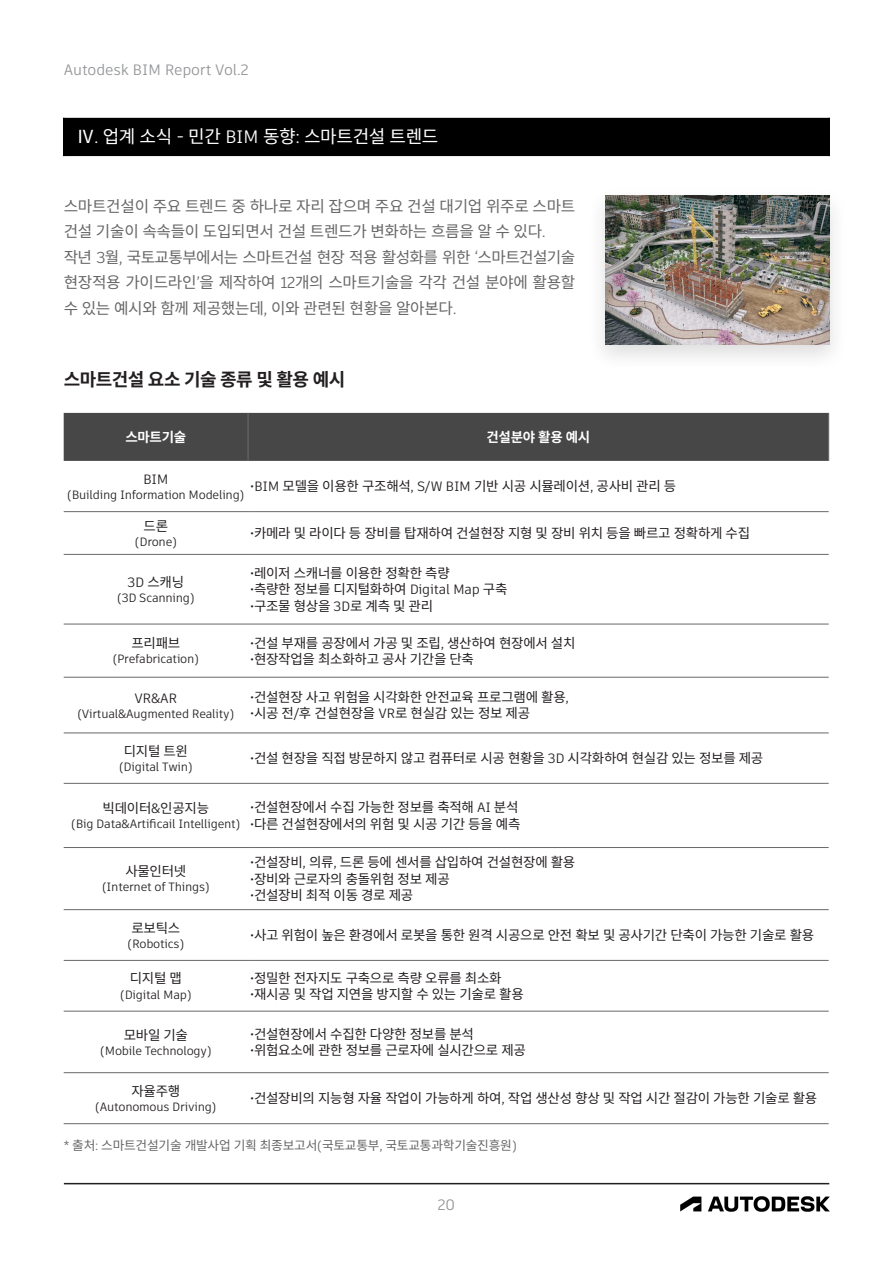
<style>
.page{position:relative;width:893px;height:1263px;background:#fff}
.page>*{position:absolute;margin:0;border:0;box-sizing:border-box;transform-origin:0 0}
.타이틀_-_음영{font:18px "Noto Sans CJ Kkr";letter-spacing:-.02em;color:#fff}
.블릿_굵게{font:700 18px "Noto Sans CJ Kkr";letter-spacing:-.03em;color:#231f20}
.본문_-_기본_666{font:15.75px/25.5px "Noto Sans CJ Kkr";letter-spacing:-.02em;color:#666}
.t1{font:15px "Artifakt Element";letter-spacing:-.01em;color:#939598}
.본문_-_기본_666-2{font:13.5px "Noto Sans CJ Kkr";letter-spacing:-.02em;color:#231f20}
.본문_-_기본_666-3{font:700 13.5px "Noto Sans CJ Kkr";letter-spacing:-.02em;color:#fff}
.본문_-_기본_666-4{font:13.5px "Artifakt Element";letter-spacing:-.02em;color:#231f20}
.본문_-_기본_666-5{font:12.75px "Noto Sans CJ Kkr";letter-spacing:-.02em;color:#666}
.본문_-_기본_666-6{font:12px "Artifakt Element";letter-spacing:-.02em;color:#231f20}
.s1{font-family:"Artifakt Element"}
</style>
<div class="page">
<hr style="left:64px;top:1183px;width:765px;height:1px;background:#231f20">
<img style="left:680px;top:1196px;width:149px;height:15px">
<div style="left:63px;top:118px;width:767px;height:19px;background:#000"></div>
<div style="left:63px;top:135px;width:767px;height:21px;background:#000"></div>
<div style="left:586px;top:186px;width:262px;height:186px;background:#231f20;opacity:.15"></div>
<img style="left:605px;top:196px;width:224px;height:149px">
<div style="left:64px;top:413px;width:764px;height:48px;background:#474748"></div>
<hr style="left:247px;top:413px;width:2px;height:48px;background:#67696b">
<hr style="left:828px;top:413px;width:1px;height:48px;background:#67696b">
<hr style="left:64px;top:511px;width:184px;height:1px;background:#67696b">
<hr style="left:248px;top:511px;width:581px;height:1px;background:#67696b">
<hr style="left:64px;top:554px;width:184px;height:1px;background:#67696b">
<hr style="left:248px;top:554px;width:581px;height:1px;background:#67696b">
<hr style="left:64px;top:624px;width:184px;height:1px;background:#67696b">
<hr style="left:248px;top:624px;width:581px;height:1px;background:#67696b">
<hr style="left:64px;top:677px;width:184px;height:1px;background:#67696b">
<hr style="left:248px;top:677px;width:581px;height:1px;background:#67696b">
<hr style="left:64px;top:733px;width:184px;height:1px;background:#67696b">
<hr style="left:248px;top:733px;width:581px;height:1px;background:#67696b">
<hr style="left:64px;top:783px;width:184px;height:1px;background:#67696b">
<hr style="left:248px;top:783px;width:581px;height:1px;background:#67696b">
<hr style="left:64px;top:847px;width:184px;height:1px;background:#67696b">
<hr style="left:248px;top:847px;width:581px;height:1px;background:#67696b">
<hr style="left:64px;top:909px;width:184px;height:1px;background:#67696b">
<hr style="left:248px;top:909px;width:581px;height:1px;background:#67696b">
<hr style="left:64px;top:960px;width:184px;height:1px;background:#67696b">
<hr style="left:248px;top:960px;width:581px;height:1px;background:#67696b">
<hr style="left:64px;top:1011px;width:184px;height:1px;background:#67696b">
<hr style="left:248px;top:1011px;width:581px;height:1px;background:#67696b">
<hr style="left:64px;top:1072px;width:184px;height:1px;background:#67696b">
<hr style="left:248px;top:1072px;width:581px;height:1px;background:#67696b">
<hr style="left:64px;top:1123px;width:184px;height:1px;background:#67696b">
<hr style="left:248px;top:1123px;width:581px;height:1px;background:#67696b">
<p class="t1" style="left:64px;top:59px;width:186px">Autodesk BIM Report Vol.2</p>
<p class="타이틀_-_음영" style="left:77px;top:127px;width:363px">Ⅳ<span class="s1">.</span> 업계 소식 <span class="s1">-</span> 민간 <span class="s1">BIM</span> 동향<span class="s1">:</span> 스마트건설 트렌드</p>
<p class="본문_-_기본_666" style="left:64px;top:194px;width:513px">스마트건설이 주요 트렌드 중 하나로 자리 잡으며 주요 건설 대기업 위주로 스마트 건설 기술이 속속들이 도입되면서 건설 트렌드가 변화하는 흐름을 알 수 있다<span class="s1">.</span></p>
<p class="본문_-_기본_666" style="left:64px;top:245px;width:513px;text-align:justify">작년 <span class="s1">3</span>월<span class="s1">,</span> 국토교통부에서는 스마트건설 현장 적용 활성화를 위한 <span class="s1">‘</span>스마트건설기술 현장적용 가이드라인<span class="s1">’</span>을 제작하여 <span class="s1">12</span>개의 스마트기술을 각각 건설 분야에 활용할 수 있는 예시와 함께 제공했는데<span class="s1">,</span> 이와 관련된 현황을 알아본다<span class="s1">.</span></p>
<p class="블릿_굵게" style="left:64px;top:369px;width:283px">스마트건설 요소 기술 종류 및 활용 예시</p>
<p class="본문_-_기본_666-3" style="left:125px;top:429px;width:63px">스마트기술</p>
<p class="본문_-_기본_666-3" style="left:486px;top:429px;width:105px">건설분야 활용 예시</p>
<p class="본문_-_기본_666-4" style="left:143px;top:470px;width:27px">BIM</p>
<p class="본문_-_기본_666-6" style="left:67px;top:486px;width:179px">(Building Information Modeling)</p>
<p class="본문_-_기본_666-2" style="left:250px;top:479px;width:428px"><span class="s1">•BIM</span> 모델을 이용한 구조해석<span class="s1">, S/W BIM</span> 기반 시공 시뮬레이션<span class="s1">,</span> 공사비 관리 등</p>
<p class="본문_-_기본_666-2" style="left:144px;top:518px;width:26px">드론</p>
<p class="본문_-_기본_666-6" style="left:135px;top:533px;width:44px">(Drone)</p>
<p class="본문_-_기본_666-2" style="left:128px;top:574px;width:58px"><span class="s1">3D</span> 스캐닝</p>
<p class="본문_-_기본_666-6" style="left:117px;top:589px;width:79px">(3D Scanning)</p>
<p class="본문_-_기본_666-2" style="left:131px;top:636px;width:50px">프리패브</p>
<p class="본문_-_기본_666-6" style="left:113px;top:651px;width:88px">(Prefabrication)</p>
<p class="본문_-_기본_666-4" style="left:134px;top:688px;width:44px">VR&amp;AR</p>
<p class="본문_-_기본_666-6" style="left:77px;top:705px;width:158px">(Virtual&amp;Augmented Reality)</p>
<p class="본문_-_기본_666-2" style="left:124px;top:743px;width:66px">디지털 트윈</p>
<p class="본문_-_기본_666-6" style="left:119px;top:758px;width:75px">(Digital Twin)</p>
<p class="본문_-_기본_666-2" style="left:103px;top:800px;width:108px">빅데이터<span class="s1">&amp;</span>인공지능</p>
<p class="본문_-_기본_666-6" style="left:71px;top:816px;width:171px">(Big Data&amp;Artificail Intelligent)</p>
<p class="본문_-_기본_666-2" style="left:125px;top:864px;width:63px">사물인터넷</p>
<p class="본문_-_기본_666-6" style="left:102px;top:879px;width:109px">(Internet of Things)</p>
<p class="본문_-_기본_666-2" style="left:131px;top:920px;width:50px">로보틱스</p>
<p class="본문_-_기본_666-6" style="left:128px;top:935px;width:58px">(Robotics)</p>
<p class="본문_-_기본_666-2" style="left:130px;top:971px;width:54px">디지털 맵</p>
<p class="본문_-_기본_666-6" style="left:120px;top:986px;width:73px">(Digital Map)</p>
<p class="본문_-_기본_666-2" style="left:124px;top:1027px;width:66px">모바일 기술</p>
<p class="본문_-_기본_666-6" style="left:100px;top:1042px;width:113px">(Mobile Technology)</p>
<p class="본문_-_기본_666-2" style="left:131px;top:1083px;width:50px">자율주행</p>
<p class="본문_-_기본_666-6" style="left:95px;top:1098px;width:123px">(Autonomous Driving)</p>
<p class="본문_-_기본_666-2" style="left:250px;top:526px;width:501px"><span class="s1">•</span>카메라 및 라이다 등 장비를 탑재하여 건설현장 지형 및 장비 위치 등을 빠르고 정확하게 수집</p>
<p class="본문_-_기본_666-2" style="left:250px;top:565px;width:201px"><span class="s1">•</span>레이저 스캐너를 이용한 정확한 측량</p>
<p class="본문_-_기본_666-2" style="left:250px;top:582px;width:259px"><span class="s1">•</span>측량한 정보를 디지털화하여 <span class="s1">Digital Map</span> 구축</p>
<p class="본문_-_기본_666-2" style="left:250px;top:598px;width:184px"><span class="s1">•</span>구조물 형상을 <span class="s1">3D</span>로 계측 및 관리</p>
<p class="본문_-_기본_666-2" style="left:250px;top:635px;width:327px"><span class="s1">•</span>건설 부재를 공장에서 가공 및 조립<span class="s1">,</span> 생산하여 현장에서 설치</p>
<p class="본문_-_기본_666-2" style="left:250px;top:651px;width:225px"><span class="s1">•</span>현장작업을 최소화하고 공사 기간을 단축</p>
<p class="본문_-_기본_666-2" style="left:250px;top:689px;width:320px"><span class="s1">•</span>건설현장 사고 위험을 시각화한 안전교육 프로그램에 활용<span class="s1">,</span></p>
<p class="본문_-_기본_666-2" style="left:250px;top:706px;width:282px"><span class="s1">•</span>시공 전<span class="s1">/</span>후 건설현장을 <span class="s1">VR</span>로 현실감 있는 정보 제공</p>
<p class="본문_-_기본_666-2" style="left:250px;top:751px;width:515px"><span class="s1">•</span>건설 현장을 직접 방문하지 않고 컴퓨터로 시공 현황을 <span class="s1">3D</span> 시각화하여 현실감 있는 정보를 제공</p>
<p class="본문_-_기본_666-2" style="left:250px;top:800px;width:270px"><span class="s1">•</span>건설현장에서 수집 가능한 정보를 축적해 <span class="s1">AI</span> 분석</p>
<p class="본문_-_기본_666-2" style="left:250px;top:816px;width:272px"><span class="s1">•</span>다른 건설현장에서의 위험 및 시공 기간 등을 예측</p>
<p class="본문_-_기본_666-2" style="left:250px;top:855px;width:327px"><span class="s1">•</span>건설장비<span class="s1">,</span> 의류<span class="s1">,</span> 드론 등에 센서를 삽입하여 건설현장에 활용</p>
<p class="본문_-_기본_666-2" style="left:250px;top:871px;width:201px"><span class="s1">•</span>장비와 근로자의 충돌위험 정보 제공</p>
<p class="본문_-_기본_666-2" style="left:250px;top:888px;width:165px"><span class="s1">•</span>건설장비 최적 이동 경로 제공</p>
<p class="본문_-_기본_666-2" style="left:250px;top:927px;width:566px"><span class="s1">•</span>사고 위험이 높은 환경에서 로봇을 통한 원격 시공으로 안전 확보 및 공사기간 단축이 가능한 기술로 활용</p>
<p class="본문_-_기본_666-2" style="left:250px;top:970px;width:253px"><span class="s1">•</span>정밀한 전자지도 구축으로 측량 오류를 최소화</p>
<p class="본문_-_기본_666-2" style="left:250px;top:986px;width:275px"><span class="s1">•</span>재시공 및 작업 지연을 방지할 수 있는 기술로 활용</p>
<p class="본문_-_기본_666-2" style="left:250px;top:1026px;width:225px"><span class="s1">•</span>건설현장에서 수집한 다양한 정보를 분석</p>
<p class="본문_-_기본_666-2" style="left:250px;top:1043px;width:277px"><span class="s1">•</span>위험요소에 관한 정보를 근로자에 실시간으로 제공</p>
<p class="본문_-_기본_666-2" style="left:250px;top:1091px;width:569px"><span class="s1">•</span>건설장비의 지능형 자율 작업이 가능하게 하여<span class="s1">,</span> 작업 생산성 향상 및 작업 시간 절감이 가능한 기술로 활용</p>
<p class="본문_-_기본_666-5" style="left:64px;top:1138px;width:455px"><span class="s1">*</span> 출처<span class="s1">:</span> 스마트건설기술 개발사업 기획 최종보고서<span class="s1">(</span>국토교통부<span class="s1">,</span> 국토교통과학기술진흥원<span class="s1">)</span></p>
<p class="t1" style="left:438px;top:1194px;width:19px">20</p>
</div>
